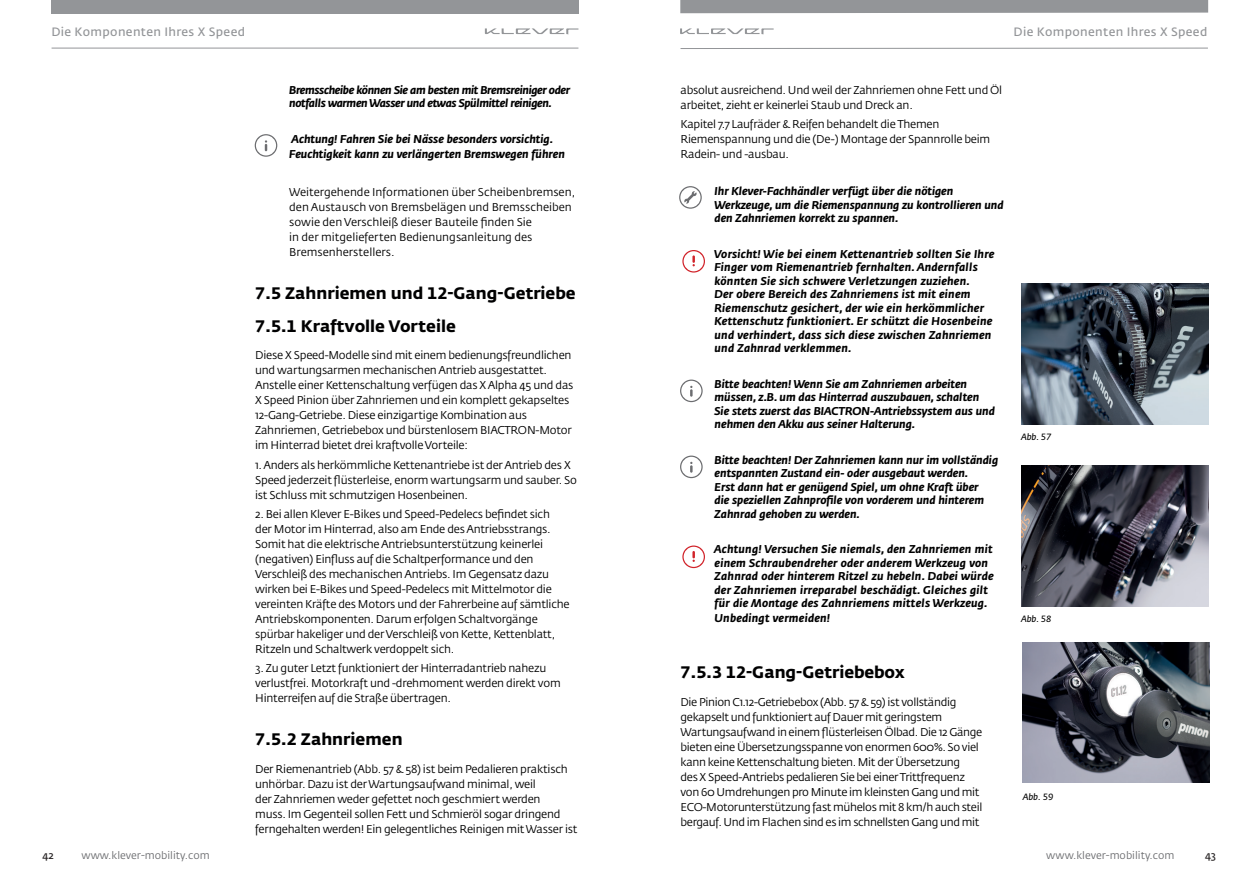
<style>
.page{position:relative;width:1259px;height:893px;background:#fff}
.page>*{position:absolute;margin:0;border:0;box-sizing:border-box;transform-origin:0 0}
.t1{font:700 16.5px/32.2px "Fedra Sans Std";color:#000001}
.t2{font:12px "Fedra Sans Std";letter-spacing:.03em;color:#939598}
.t3{font:11.25px/15px "Fedra Sans Std";letter-spacing:-.02em;color:#000001}
.t4{font:italic 700 11.25px/13.5px "Fedra Sans Std";color:#000001}
.t5{font:italic 700 11.25px/13.5px "Fedra Sans Std";letter-spacing:.02em;color:#000001}
.t6{font:11.25px/15px "Fedra Sans Std";color:#000001}
.t7{font:italic 700 11.25px/13.5px "Fedra Sans Std";letter-spacing:-.03em;color:#000001}
.t8{font:10.5px "Fedra Sans Std";color:#6c6d70}
.t9{font:10.5px "Fedra Sans Std";color:#231f20}
.t10{font:italic 9px "Fedra Sans Std";color:#000001}
</style>
<div class="page">
<svg style="left:680px;top:47px;width:528px;height:2px"></svg>
<hr style="left:52px;top:48px;width:526px;height:1px;background:#939598">
<div style="left:680px;top:0;width:528px;height:13px;background:#939598"></div>
<div style="left:51px;top:0;width:527px;height:13px;background:#939598"></div>
<svg style="left:680px;top:28px;width:93px;height:6px"></svg>
<svg style="left:485px;top:28px;width:93px;height:6px"></svg>
<img style="left:1021px;top:284px;width:187px;height:140px">
<img style="left:1021px;top:466px;width:187px;height:140px">
<img style="left:1022px;top:642px;width:187px;height:140px">
<svg style="left:255px;top:134px;width:22px;height:23px"></svg>
<svg style="left:679px;top:186px;width:23px;height:23px"></svg>
<svg style="left:682px;top:250px;width:23px;height:23px"></svg>
<svg style="left:680px;top:380px;width:22px;height:22px"></svg>
<svg style="left:680px;top:456px;width:22px;height:22px"></svg>
<svg style="left:682px;top:545px;width:23px;height:23px"></svg>
<p class="t2" style="left:51px;top:24px;width:195px">Die Komponenten Ihres X Speed</p>
<p class="t2" style="left:1013px;top:24px;width:195px">Die Komponenten Ihres X Speed</p>
<p class="t7" style="left:289px;top:83px;width:282px">Bremsscheibe können Sie am besten mit Bremsreiniger oder notfalls warmen Wasser und etwas Spülmittel reinigen.</p>
<p class="t4" style="left:289px;top:131px;width:277px;line-height:15px">Achtung! Fahren Sie bei Nässe besonders vorsichtig.<br>Feuchtigkeit kann zu verlängerten Bremswegen führen</p>
<p class="t6" style="left:289px;top:185px;width:287px">Weitergehende Informationen über Scheibenbremsen, den Austausch von Bremsbelägen und Bremsscheiben sowie den Verschleiß dieser Bauteile finden Sie<br>in der mitgelieferten Bedienungsanleitung des Bremsenherstellers.</p>
<h1 class="t1" style="left:255px;top:277px;width:322px">7.5 Zahnriemen und 12-Gang-Getriebe<br>7.5.1 Kraftvolle Vorteile</h1>
<p class="t3" style="left:255px;top:348px;width:320px">Diese X Speed-Modelle sind mit einem bedienungsfreundlichen und wartungsarmen mechanischen Antrieb ausgestattet.<br>Anstelle einer Kettenschaltung verfügen das X Alpha 45 und das X Speed Pinion über Zahnriemen und ein komplett gekapseltes 12-Gang-Getriebe. Diese einzigartige Kombination aus Zahnriemen, Getriebebox und bürstenlosem BIACTRON-Motor im Hinterrad bietet drei kraftvolle Vorteile:</p>
<p class="t3" style="left:255px;top:457px;width:323px">1. Anders als herkömmliche Kettenantriebe ist der Antrieb des X<br>Speed jederzeit flüsterleise, enorm wartungsarm und sauber. So ist Schluss mit schmutzigen Hosenbeinen.</p>
<p class="t3" style="left:255px;top:506px;width:316px">2. Bei allen Klever E-Bikes und Speed-Pedelecs befindet sich<br>der Motor im Hinterrad, also am Ende des Antriebsstrangs.<br>Somit hat die elektrische Antriebsunterstützung keinerlei (negativen) Einfluss auf die Schaltperformance und den Verschleiß des mechanischen Antriebs. Im Gegensatz dazu wirken bei E-Bikes und Speed-Pedelecs mit Mittelmotor die vereinten Kräfte des Motors und der Fahrerbeine auf sämtliche Antriebskomponenten. Darum erfolgen Schaltvorgänge spürbar hakeliger und der Verschleiß von Kette, Kettenblatt, Ritzeln und Schaltwerk verdoppelt sich.</p>
<p class="t3" style="left:255px;top:661px;width:307px">3. Zu guter Letzt funktioniert der Hinterradantrieb nahezu verlustfrei. Motorkraft und -drehmoment werden direkt vom<br>Hinterreifen auf die Straße übertragen.</p>
<h1 class="t1" style="left:255px;top:723px;width:149px">7.5.2 Zahnriemen</h1>
<p class="t3" style="left:255px;top:762px;width:324px">Der Riemenantrieb (Abb. 57 &amp; 58) ist beim Pedalieren praktisch unhörbar. Dazu ist der Wartungsaufwand minimal, weil<br>der Zahnriemen weder gefettet noch geschmiert werden<br>muss. Im Gegenteil sollen Fett und Schmieröl sogar dringend ferngehalten werden! Ein gelegentliches Reinigen mit Wasser ist</p>
<p class="t3" style="left:680px;top:82px;width:323px">absolut ausreichend. Und weil der Zahnriemen ohne Fett und Öl arbeitet, zieht er keinerlei Staub und Dreck an.</p>
<p class="t3" style="left:680px;top:117px;width:311px">Kapitel 7.7 Laufräder &amp; Reifen behandelt die Themen<br>Riemenspannung und die (De-) Montage der Spannrolle beim<br>Radein- und -ausbau.</p>
<p class="t4" style="left:714px;top:184px;width:291px">Ihr Klever-Fachhändler verfügt über die nötigen<br>Werkzeuge, um die Riemenspannung zu kontrollieren und den Zahnriemen korrekt zu spannen.</p>
<p class="t5" style="left:714px;top:247px;width:282px">Vorsicht! Wie bei einem Kettenantrieb sollten Sie Ihre Finger vom Riemenantrieb fernhalten. Andernfalls könnten Sie sich schwere Verletzungen zuziehen.<br>Der obere Bereich des Zahnriemens ist mit einem Riemenschutz gesichert, der wie ein herkömmlicher Kettenschutz funktioniert. Er schützt die Hosenbeine und verhindert, dass sich diese zwischen Zahnriemen und Zahnrad verklemmen.</p>
<p class="t4" style="left:714px;top:377px;width:282px">Bitte beachten! Wenn Sie am Zahnriemen arbeiten müssen, z.B. um das Hinterrad auszubauen, schalten Sie stets zuerst das BIACTRON-Antriebssystem aus und nehmen den Akku aus seiner Halterung.</p>
<p class="t4" style="left:714px;top:453px;width:285px">Bitte beachten! Der Zahnriemen kann nur im vollständig entspannten Zustand ein- oder ausgebaut werden.<br>Erst dann hat er genügend Spiel, um ohne Kraft über<br>die speziellen Zahnprofile von vorderem und hinterem Zahnrad gehoben zu werden.</p>
<p class="t5" style="left:714px;top:542px;width:281px">Achtung! Versuchen Sie niemals, den Zahnriemen mit einem Schraubendreher oder anderem Werkzeug von Zahnrad oder hinterem Ritzel zu hebeln. Dabei würde der Zahnriemen irreparabel beschädigt. Gleiches gilt für die Montage des Zahnriemens mittels Werkzeug.</p>
<p class="t5" style="left:714px;top:611px;width:117px">Unbedingt vermeiden!</p>
<h1 class="t1" style="left:680px;top:656px;width:226px">7.5.3 12-Gang-Getriebebox</h1>
<p class="t3" style="left:680px;top:694px;width:303px">Die Pinion C1.12-Getriebebox (Abb. 57 &amp; 59) ist vollständig gekapselt und funktioniert auf Dauer mit geringstem Wartungsaufwand in einem flüsterleisen Ölbad. Die 12 Gänge bieten eine Übersetzungsspanne von enormen 600%. So viel kann keine Kettenschaltung bieten. Mit der Übersetzung<br>des X Speed-Antriebs pedalieren Sie bei einer Trittfrequenz von 60 Umdrehungen pro Minute im kleinsten Gang und mit ECO-Motorunterstützung fast mühelos mit 8 km/h auch steil bergauf. Und im Flachen sind es im schnellsten Gang und mit</p>
<p class="t10" style="left:1021px;top:431px;width:32px">Abb. 57</p>
<p class="t10" style="left:1021px;top:613px;width:32px">Abb. 58</p>
<p class="t10" style="left:1022px;top:791px;width:32px">Abb. 59</p>
<p class="t9" style="left:43px;top:848px;width:13px">42</p>
<p class="t8" style="left:81px;top:848px;width:130px">www.klever-mobility.com</p>
<p class="t8" style="left:1046px;top:848px;width:130px">www.klever-mobility.com</p>
<p class="t9" style="left:1205px;top:848px;width:13px">43</p>
</div>
